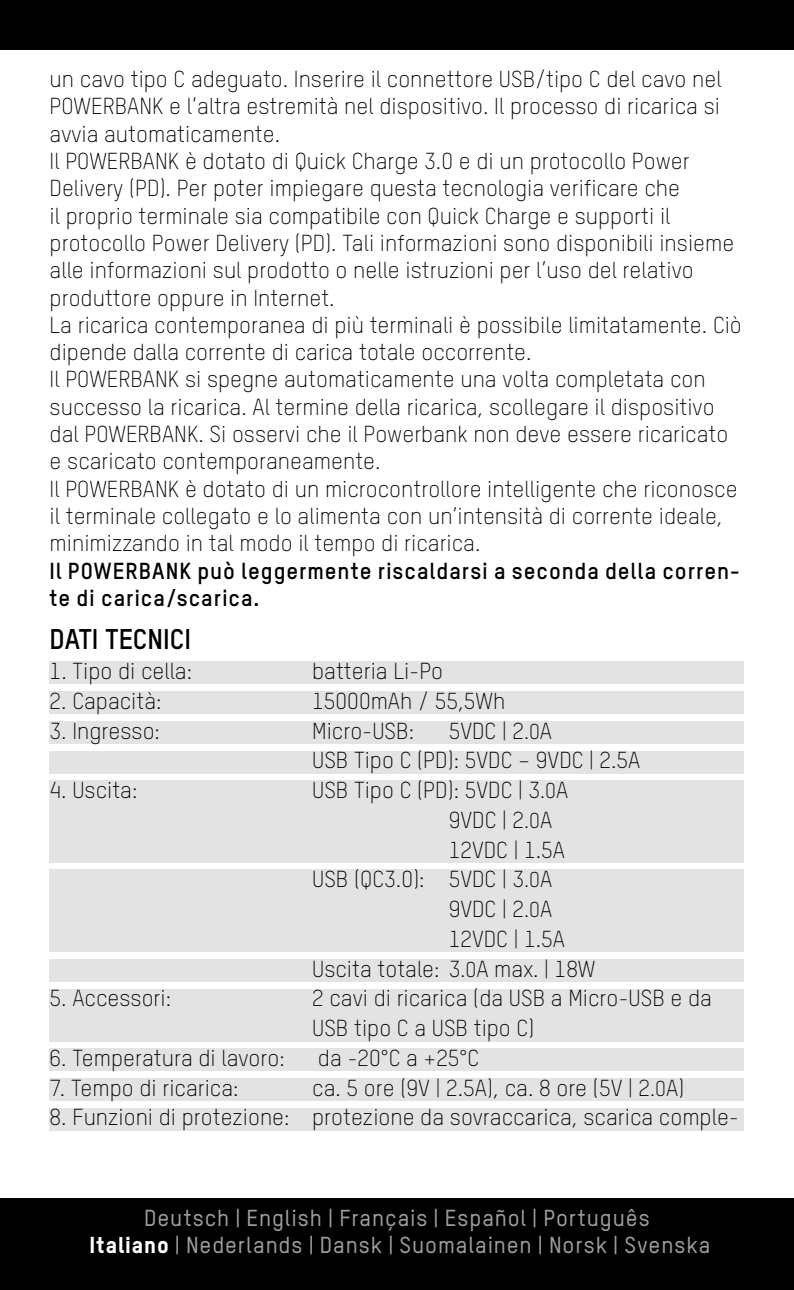
<style>
.page{position:relative;width:794px;height:1290px;background:#fff}
.page>*{position:absolute;margin:0;border:0;box-sizing:border-box;transform-origin:0 0}
.t1{font:700 28px "TSTARPRO";color:#000}
.t2{font:300 22.75px/27.3px "TSTARPRO";color:#000}
.t3{font:500 22.75px/27.3px "TSTARPRO";letter-spacing:.04em;color:#9d9d9c;text-align:center}
.t4{font:700 22.75px/27.3px "TSTARPRO";letter-spacing:.04em;color:#000}
.s1{font-size:21px}
.s2{font-weight:800;color:#fff}
</style>
<div class="page">
<div style="left:0;top:0;width:794px;height:50px;background:#000"></div>
<div style="left:0;top:1198px;width:794px;height:92px;background:#000"></div>
<div style="left:50px;top:661px;width:694px;height:23px;background:#e3e3e3"></div>
<div style="left:50px;top:691px;width:694px;height:23px;background:#e3e3e3"></div>
<div style="left:50px;top:721px;width:694px;height:23px;background:#e3e3e3"></div>
<div style="left:50px;top:751px;width:694px;height:22px;background:#e3e3e3"></div>
<div style="left:50px;top:780px;width:694px;height:83px;background:#e3e3e3"></div>
<div style="left:50px;top:870px;width:694px;height:82px;background:#e3e3e3"></div>
<div style="left:50px;top:959px;width:694px;height:23px;background:#e3e3e3"></div>
<div style="left:50px;top:989px;width:694px;height:52px;background:#e3e3e3"></div>
<div style="left:50px;top:1048px;width:694px;height:23px;background:#e3e3e3"></div>
<div style="left:50px;top:1078px;width:694px;height:23px;background:#e3e3e3"></div>
<div style="left:50px;top:1108px;width:694px;height:22px;background:#e3e3e3"></div>
<p class="t2" style="left:50px;top:65px;width:693px">un cavo tipo C adeguato. Inserire il connettore USB/tipo C del cavo nel POWERBANK e l‘altra estremità nel dispositivo. Il processo di ricarica si avvia automaticamente.<br>Il POWERBANK è dotato di Quick Charge 3.0 e di un protocollo Power Delivery (PD). Per poter impiegare questa tecnologia verificare che<br>il proprio terminale sia compatibile con Quick Charge e supporti il protocollo Power Delivery (PD). Tali informazioni sono disponibili insieme alle informazioni sul prodotto o nelle istruzioni per l’uso del relativo produttore oppure in Internet.<br>La ricarica contemporanea di più terminali è possibile limitatamente. Ciò dipende dalla corrente di carica totale occorrente.<br>Il POWERBANK si spegne automaticamente una volta completata con successo la ricarica. Al termine della ricarica, scollegare il dispositivo dal POWERBANK. Si osservi che il Powerbank non deve essere ricaricato e scaricato contemporaneamente.<br>Il POWERBANK è dotato di un microcontrollore intelligente che riconosce il terminale collegato e lo alimenta con un’intensità di corrente ideale, minimizzando in tal modo il tempo di ricarica.</p>
<p class="t4" style="left:50px;top:556px;width:692px">Il POWERBANK può leggermente riscaldarsi a seconda della corren&shy;te di carica/scarica.</p>
<p class="t1" style="left:50px;top:620px;width:143px">DATI TECNICI</p>
<p class="t2" style="left:50px;top:657px;width:144px">1. Tipo di cella:</p>
<p class="t2" style="left:312px;top:657px;width:132px">batteria Li-Po</p>
<p class="t2" style="left:50px;top:686px;width:113px">2. Capacità:</p>
<p class="t2" style="left:312px;top:686px;width:195px">15000mAh / 55,5Wh</p>
<p class="t2" style="left:50px;top:716px;width:112px">3. Ingresso:</p>
<p class="t2" style="left:312px;top:716px;width:103px">Micro-USB:</p>
<p class="t2" style="left:312px;top:715px;width:330px;line-height:29.8px;text-indent:136px">5VDC | 2<span class="s1">.0</span>A<br>USB Tipo C (PD): 5VDC – 9VDC | 2.5A</p>
<p class="t2" style="left:50px;top:776px;width:89px">4. Uscita:</p>
<p class="t2" style="left:312px;top:776px;width:258px">USB Tipo C (PD): 5VDC | 3<span class="s1">.0</span>A</p>
<p class="t2" style="left:449px;top:805px;width:105px">9VDC | 2<span class="s1">.0</span>A</p>
<p class="t2" style="left:449px;top:835px;width:118px">12VDC | 1.5A</p>
<p class="t2" style="left:312px;top:865px;width:241px">USB (QC3.0): 5VDC | 3<span class="s1">.0</span>A</p>
<p class="t2" style="left:449px;top:895px;width:105px">9VDC | 2<span class="s1">.0</span>A</p>
<p class="t2" style="left:449px;top:924px;width:118px">12VDC | 1.5A</p>
<p class="t2" style="left:312px;top:954px;width:285px">Uscita totale: 3<span class="s1">.0</span>A max. | 18W</p>
<p class="t2" style="left:50px;top:984px;width:123px">5. Accessori:</p>
<p class="t2" style="left:312px;top:983px;width:401px;line-height:29.8px">2 cavi di ricarica (da USB a Micro-USB e da<br>USB tipo C a USB tipo C)</p>
<p class="t2" style="left:50px;top:1043px;width:237px">6. Temperatura di lavoro:</p>
<p class="t2" style="left:318px;top:1043px;width:163px">da -20°C a +25°C</p>
<p class="t2" style="left:50px;top:1073px;width:190px">7. Tempo di ricarica:</p>
<p class="t2" style="left:312px;top:1073px;width:374px">ca. 5 ore (9V | 2.5A), ca. 8 ore (5V | 2<span class="s1">.0</span>A)</p>
<p class="t2" style="left:50px;top:1103px;width:691px">8. Funzioni di protezione: protezione da sovraccarica, scarica comple-</p>
<p class="t3" style="left:90px;top:1203px;width:622px">Deutsch | English | Français | Español | Português<br><span class="s2">Italiano</span> | Nederlands | Dansk | Suomalainen | Norsk | Svenska</p>
</div>
